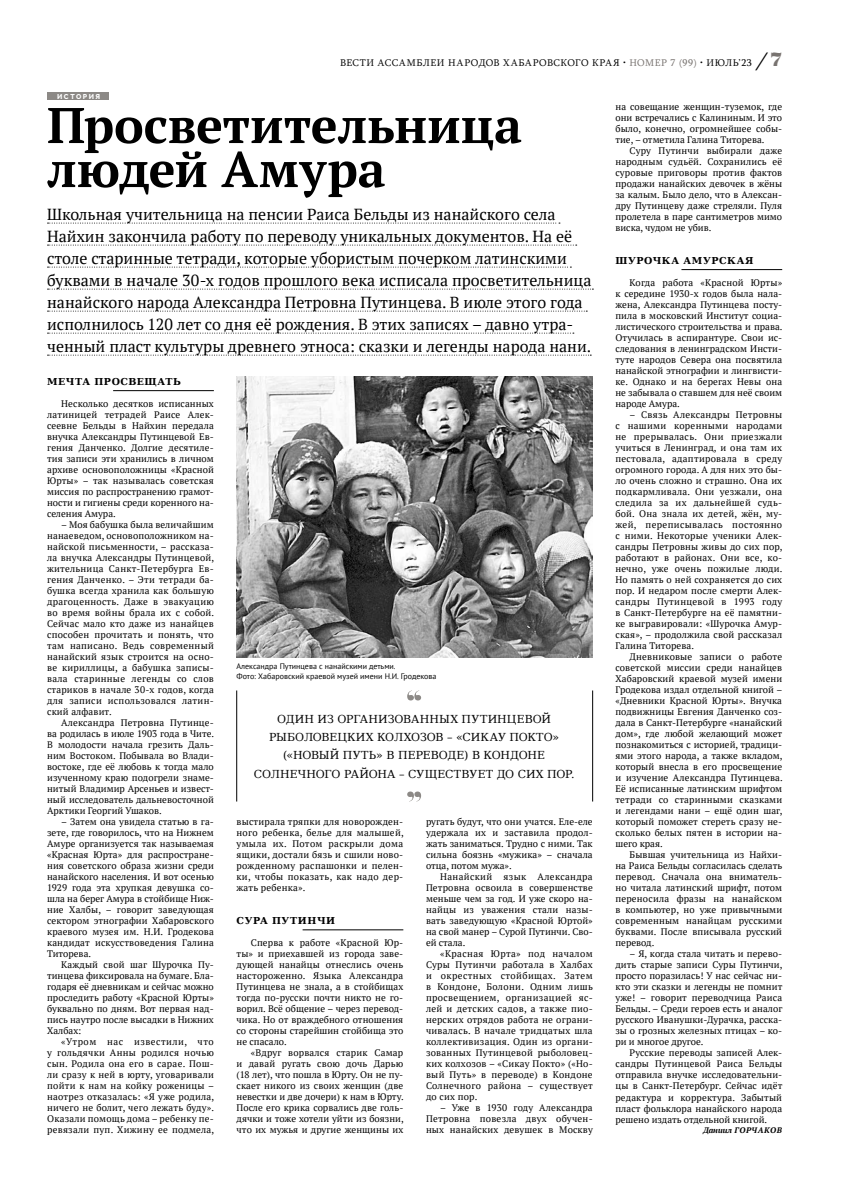
<style>
.page{position:relative;width:842px;height:1191px;background:#fff}
.page>*{position:absolute;margin:0;border:0;box-sizing:border-box;transform-origin:0 0}
.t1{font:700 50px/44px "PT Serif";color:#000}
.t2{font:16px/22px "PT Serif";color:#000}
.t3{font:11px/18px "DejaVu Serif";letter-spacing:-.005em;color:#000;text-align:center}
.t4{font:10px "Sylfaen";letter-spacing:.055em;color:#000}
.t5{font:9.5px/11px "PT Serif";letter-spacing:.005em;color:#000;text-align:justify}
.t6{font:700 9.5px "DejaVu Serif";letter-spacing:.065em;color:#000}
.t7{font:8px/10px "PT Sans";color:#000}
.t8{font:italic 700 8px "PT Serif";letter-spacing:.05em;color:#000}
.t9{font:800 7px "Raleway";letter-spacing:.205em;color:#fff}
.s1{color:#787370}
.s2{font-family:"Bradobrei";font-size:18px}
.s3{font-family:"Bradobrei";font-size:18px;color:#787370}
</style>
<div class="page">
<svg style="left:407px;top:690px;width:14px;height:10px"></svg>
<svg style="left:407px;top:791px;width:14px;height:10px"></svg>
<hr style="left:237px;top:690px;width:1px;height:111px;background:#000">
<hr style="left:592px;top:690px;width:1px;height:111px;background:#000">
<div style="left:47px;top:93px;width:62px;height:7px;background:#8c8986"></div>
<svg style="left:48px;top:223px;width:512px;height:1px"></svg>
<svg style="left:48px;top:245px;width:529px;height:1px"></svg>
<svg style="left:48px;top:267px;width:523px;height:1px"></svg>
<svg style="left:48px;top:289px;width:545px;height:1px"></svg>
<svg style="left:48px;top:311px;width:539px;height:1px"></svg>
<svg style="left:48px;top:333px;width:526px;height:1px"></svg>
<svg style="left:48px;top:355px;width:543px;height:1px"></svg>
<img style="left:237px;top:376px;width:356px;height:282px">
<hr style="left:113px;top:390px;width:101px;height:1px;background:#000">
<hr style="left:303px;top:929px;width:100px;height:1px;background:#000">
<hr style="left:681px;top:269px;width:101px;height:1px;background:#000">
<p class="t4" style="left:340px;top:56px;width:444px">ВЕСТИ АССАМБЛЕИ НАРОДОВ ХАБАРОВСКОГО КРАЯ • <span class="s1">НОМЕР 7 (99)</span> • ИЮЛЬ’23 <span class="s2">/</span><span class="s3">7</span></p>
<p class="t9" style="left:57px;top:93px;width:44px">ИСТОРИЯ</p>
<h1 class="t1" style="left:47px;top:102px;width:476px">Просветительница людей Амура</h1>
<p class="t2" style="left:47px;top:203px;width:546px">Школьная учительница на пенсии Раиса Бельды из нанайского села Найхин закончила работу по переводу уникальных документов. На её столе старинные тетради, которые убористым почерком латинскими буквами в начале 30-х годов прошлого века исписала просветительница нанайского народа Александра Петровна Путинцева. В июле этого года исполнилось 120 лет со дня её рождения. В этих записях – давно утра&shy;ченный пласт культуры древнего этноса: сказки и легенды народа нани.</p>
<p class="t6" style="left:47px;top:373px;width:135px">МЕЧТА ПРОСВЕЩАТЬ</p>
<p class="t5" style="left:47px;top:398px;width:168px;text-indent:14px">Несколько десятков исписанных латиницей тетрадей Раисе Алек&shy;сеевне Бельды в Найхин передала внучка Александры Путинцевой Ев&shy;гения Данченко. Долгие десятиле&shy;тия записи эти хранились в личном архиве основоположницы «Красной Юрты» – так называлась советская миссия по распространению грамот&shy;ности и гигиены среди коренного на&shy;селения Амура.</p>
<p class="t5" style="left:47px;top:519px;width:169px;text-indent:14px">– Моя бабушка была величайшим нанаеведом, основоположником на&shy;найской письменности, – рассказа&shy;ла внучка Александры Путинцевой, жительница Санкт-Петербурга Ев&shy;гения Данченко. – Эти тетради ба&shy;бушка всегда хранила как большую драгоценность. Даже в эвакуацию во время войны брала их с собой.<br>Сейчас мало кто даже из нанайцев способен прочитать и понять, что там написано. Ведь современный нанайский язык строится на осно&shy;ве кириллицы, а бабушка записы&shy;вала старинные легенды со слов стариков в начале 30-х годов, когда для записи использовался латин&shy;ский алфавит.</p>
<p class="t5" style="left:47px;top:717px;width:169px;text-indent:14px">Александра Петровна Путинце&shy;ва родилась в июле 1903 года в Чите.<br>В молодости начала грезить Даль&shy;ним Востоком. Побывала во Влади&shy;востоке, где её любовь к тогда мало изученному краю подогрели знаме&shy;нитый Владимир Арсеньев и извест&shy;ный исследователь дальневосточной Арктики Георгий Ушаков.</p>
<p class="t5" style="left:47px;top:816px;width:168px;text-indent:14px">– Затем она увидела статью в га&shy;зете, где говорилось, что на Нижнем Амуре организуется так называемая «Красная Юрта» для распростране&shy;ния советского образа жизни среди нанайского населения. И вот осенью 1929 года эта хрупкая девушка со&shy;шла на берег Амура в стойбище Ниж&shy;ние Халбы, – говорит заведующая сектором этнографии Хабаровского краевого музея им. Н.И. Гродекова кандидат искусствоведения Галина Титорева.</p>
<p class="t5" style="left:47px;top:959px;width:168px;text-indent:14px">Каждый свой шаг Шурочка Пу&shy;тинцева фиксировала на бумаге. Бла&shy;годаря её дневникам и сейчас можно проследить работу «Красной Юрты» буквально по дням. Вот первая над&shy;пись наутро после высадки в Нижних Халбах:</p>
<p class="t5" style="left:47px;top:1036px;width:169px;text-indent:14px">«Утром нас известили, что у гольдячки Анны родился ночью сын. Родила она его в сарае. Пош&shy;ли сразу к ней в юрту, уговаривали пойти к нам на койку роженицы – наотрез отказалась: «Я уже родила, ничего не болит, чего лежать буду».<br>Оказали помощь дома – ребенку пе&shy;ревязали пуп. Хижину ее подмела,</p>
<p class="t7" style="left:237px;top:661px;width:201px">Александра Путинцева с нанайскими детьми.<br>Фото: Хабаровский краевой музей имени Н.И. Гродекова</p>
<p class="t3" style="left:269px;top:708px;width:292px">ОДИН ИЗ ОРГАНИЗОВАННЫХ ПУТИНЦЕВОЙ<br>РЫБОЛОВЕЦКИХ КОЛХОЗОВ – «СИКАУ ПОКТО» («НОВЫЙ ПУТЬ» В ПЕРЕВОДЕ) В КОНДОНЕ</p>
<p class="t3" style="left:254px;top:763px;width:322px">СОЛНЕЧНОГО РАЙОНА – СУЩЕСТВУЕТ ДО СИХ ПОР.</p>
<p class="t5" style="left:426px;top:816px;width:168px">ругать будут, что они учатся. Еле-еле удержала их и заставила продол&shy;жать заниматься. Трудно с ними. Так сильна боязнь «мужика» – сначала отца, потом мужа».</p>
<p class="t5" style="left:426px;top:871px;width:168px;text-indent:14px">Нанайский язык Александра Петровна освоила в совершенстве меньше чем за год. И уже скоро на&shy;найцы из уважения стали назы&shy;вать заведующую «Красной Юртой» на свой манер – Сурой Путинчи. Сво&shy;ей стала.</p>
<p class="t5" style="left:426px;top:948px;width:168px;text-indent:14px">«Красная Юрта» под началом Суры Путинчи работала в Халбах и окрестных стойбищах. Затем в Кондоне, Болони. Одним лишь просвещением, организацией яс&shy;лей и детских садов, а также пио&shy;нерских отрядов работа не ограни&shy;чивалась. В начале тридцатых шла коллективизация. Один из органи&shy;зованных Путинцевой рыболовец&shy;ких колхозов – «Сикау Покто» («Но&shy;вый Путь» в переводе) в Кондоне Солнечного района – существует до сих пор.</p>
<p class="t5" style="left:426px;top:1102px;width:168px;text-indent:14px">– Уже в 1930 году Александра Петровна повезла двух обучен&shy;ных нанайских девушек в Москву</p>
<p class="t5" style="left:237px;top:816px;width:169px">выстирала тряпки для новорожден&shy;ного ребенка, белье для малышей, умыла их. Потом раскрыли дома ящики, достали бязь и сшили ново&shy;рожденному распашонки и пелен&shy;ки, чтобы показать, как надо дер&shy;жать ребенка».</p>
<p class="t6" style="left:237px;top:912px;width:100px">СУРА ПУТИНЧИ</p>
<p class="t5" style="left:237px;top:937px;width:168px;text-indent:14px">Сперва к работе «Красной Юр&shy;ты» и приехавшей из города заве&shy;дующей нанайцы отнеслись очень настороженно. Языка Александра Путинцева не знала, а в стойбищах тогда по-русски почти никто не го&shy;ворил. Всё общение – через перевод&shy;чика. Но от враждебного отношения со стороны старейшин стойбища это не спасало.</p>
<p class="t5" style="left:237px;top:1047px;width:169px;text-indent:14px">«Вдруг ворвался старик Самар и давай ругать свою дочь Дарью (18 лет), что пошла в Юрту. Он не пу&shy;скает никого из своих женщин (две невестки и две дочери) к нам в Юрту.<br>После его крика сорвались две голь&shy;дячки и тоже хотели уйти из боязни, что их мужья и другие женщины их</p>
<p class="t5" style="left:615px;top:101px;width:168px">на совещание женщин-туземок, где они встречались с Калининым. И это было, конечно, огромнейшее собы&shy;тие, – отметила Галина Титорева.</p>
<p class="t5" style="left:615px;top:145px;width:168px;text-indent:14px">Суру Путинчи выбирали даже народным судьёй. Сохранились её суровые приговоры против фактов продажи нанайских девочек в жёны за калым. Было дело, что в Алексан&shy;дру Путинцеву даже стреляли. Пуля пролетела в паре сантиметров мимо виска, чудом не убив.</p>
<p class="t6" style="left:615px;top:252px;width:140px">ШУРОЧКА АМУРСКАЯ</p>
<p class="t5" style="left:615px;top:277px;width:169px;text-indent:14px">Когда работа «Красной Юрты» к середине 1930-х годов была нала&shy;жена, Александра Путинцева посту&shy;пила в московский Институт социа&shy;листического строительства и права.<br>Отучилась в аспирантуре. Свои ис&shy;следования в ленинградском Инсти&shy;туте народов Севера она посвятила нанайской этнографии и лингвисти&shy;ке. Однако и на берегах Невы она не забывала о ставшем для неё своим народе Амура.</p>
<p class="t5" style="left:615px;top:409px;width:169px;text-indent:14px">– Связь Александры Петровны с нашими коренными народами не прерывалась. Они приезжали учиться в Ленинград, и она там их пестовала, адаптировала в среду огромного города. А для них это бы&shy;ло очень сложно и страшно. Она их подкармливала. Они уезжали, она следила за их дальнейшей судь&shy;бой. Она знала их детей, жён, му&shy;жей, переписывалась постоянно с ними. Некоторые ученики Алек&shy;сандры Петровны живы до сих пор, работают в районах. Они все, ко&shy;нечно, уже очень пожилые люди.<br>Но память о ней сохраняется до сих пор. И недаром после смерти Алек&shy;сандры Путинцевой в 1993 году в Санкт-Петербурге на её памятни&shy;ке выгравировали: «Шурочка Амур&shy;ская», – продолжила свой рассказал Галина Титорева.</p>
<p class="t5" style="left:615px;top:651px;width:169px;text-indent:14px">Дневниковые записи о работе советской миссии среди нанайцев Хабаровский краевой музей имени Гродекова издал отдельной книгой – «Дневники Красной Юрты». Внучка подвижницы Евгения Данченко соз&shy;дала в Санкт-Петербурге «нанайский дом», где любой желающий может познакомиться с историей, традици&shy;ями этого народа, а также вкладом, который внесла в его просвещение и изучение Александра Путинцева.<br>Её исписанные латинским шрифтом тетради со старинными сказками и легендами нани – ещё один шаг, который поможет стереть сразу не&shy;сколько белых пятен в истории на&shy;шего края.</p>
<p class="t5" style="left:615px;top:849px;width:168px;text-indent:14px">Бывшая учительница из Найхи&shy;на Раиса Бельды согласилась сделать перевод. Сначала она вниматель&shy;но читала латинский шрифт, потом переносила фразы на нанайском в компьютер, но уже привычными современным нанайцам русскими буквами. После вписывала русский перевод.</p>
<p class="t5" style="left:615px;top:948px;width:169px;text-indent:14px">– Я, когда стала читать и перево&shy;дить старые записи Суры Путинчи, просто поразилась! У нас сейчас ни&shy;кто эти сказки и легенды не помнит уже! – говорит переводчица Раиса Бельды. – Среди героев есть и аналог русского Иванушки-Дурачка, расска&shy;зы о грозных железных птицах – ко&shy;ри и многое другое.</p>
<p class="t5" style="left:615px;top:1047px;width:168px;text-indent:14px">Русские переводы записей Алек&shy;сандры Путинцевой Раиса Бельды отправила внучке исследовательни&shy;цы в Санкт-Петербург. Сейчас идёт редактура и корректура. Забытый пласт фольклора нанайского народа решено издать отдельной книгой.</p>
<p class="t8" style="left:703px;top:1125px;width:80px">Даниил ГОРЧАКОВ</p>
</div>
